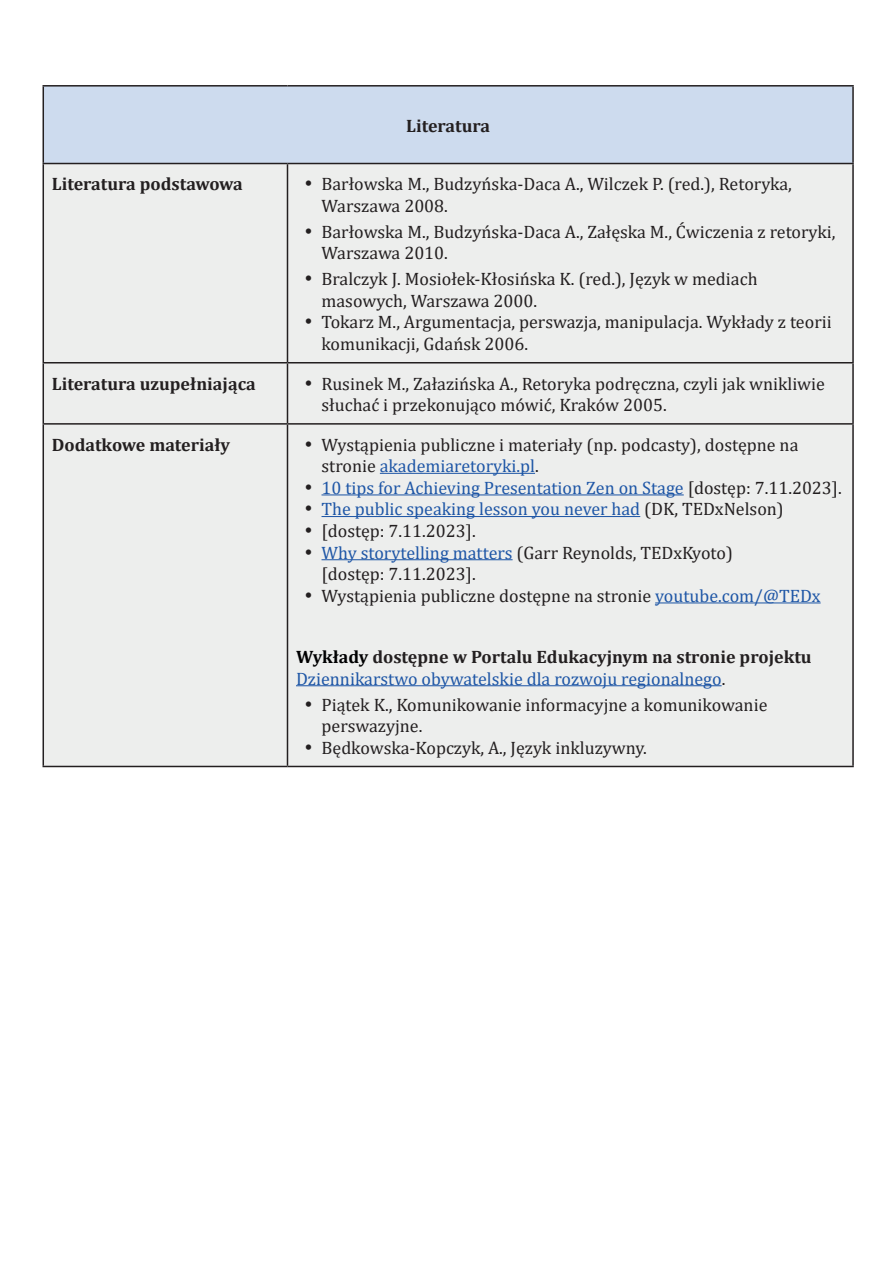
<style>
.page{position:relative;width:893px;height:1263px;background:#fff}
.page>*{position:absolute;margin:0;border:0;box-sizing:border-box;transform-origin:0 0}
.t1{font:18px/21.6px "Cambria";color:#231f20}
.t2{font:18px/21.6px "Cambria";color:#1e56a6}
.t3{font:700 18px "Cambria";color:#231f20}
.s1{color:#1e56a6}
.s2{color:#231f20}
.s3{font-weight:700;color:#000001}
.s4{font-weight:700;color:#231f20}
</style>
<div class="page">
<div style="left:43px;top:86px;width:810px;height:77px;background:#cddbee"></div>
<div style="left:44px;top:164px;width:808px;height:602px;background:#edeeed"></div>
<hr style="left:852px;top:87px;width:2px;height:76px;background:#231f20">
<hr style="left:43px;top:163px;width:244px;height:1px;background:#231f20">
<hr style="left:43px;top:164px;width:1px;height:198px;background:#231f20">
<hr style="left:287px;top:163px;width:567px;height:1px;background:#231f20">
<hr style="left:287px;top:164px;width:1px;height:198px;background:#231f20">
<hr style="left:852px;top:164px;width:2px;height:198px;background:#231f20">
<hr style="left:43px;top:362px;width:244px;height:1px;background:#231f20">
<hr style="left:43px;top:363px;width:1px;height:60px;background:#231f20">
<hr style="left:287px;top:362px;width:567px;height:1px;background:#231f20">
<hr style="left:287px;top:363px;width:1px;height:60px;background:#231f20">
<hr style="left:852px;top:363px;width:2px;height:60px;background:#231f20">
<hr style="left:43px;top:423px;width:244px;height:2px;background:#231f20">
<hr style="left:43px;top:425px;width:1px;height:341px;background:#231f20">
<hr style="left:287px;top:423px;width:567px;height:2px;background:#231f20">
<hr style="left:287px;top:425px;width:1px;height:341px;background:#231f20">
<hr style="left:852px;top:425px;width:2px;height:341px;background:#231f20">
<hr style="left:43px;top:766px;width:244px;height:1px;background:#231f20">
<hr style="left:287px;top:766px;width:567px;height:1px;background:#231f20">
<hr style="left:43px;top:85px;width:244px;height:2px;background:#231f20">
<hr style="left:43px;top:87px;width:1px;height:76px;background:#231f20">
<hr style="left:287px;top:85px;width:567px;height:2px;background:#231f20">
<hr style="left:380px;top:473px;width:155px;height:1px;background:#1e56a6">
<hr style="left:321px;top:494px;width:363px;height:1px;background:#1e56a6">
<hr style="left:321px;top:516px;width:319px;height:1px;background:#1e56a6">
<hr style="left:321px;top:559px;width:192px;height:1px;background:#1e56a6">
<hr style="left:655px;top:602px;width:166px;height:1px;background:#1e56a6">
<hr style="left:296px;top:685px;width:426px;height:1px;background:#1e56a6">
<p class="t3" style="left:406px;top:113px;width:86px">Literatura</p>
<p class="t3" style="left:52px;top:171px;width:193px">Literatura podstawowa</p>
<p class="t1" style="left:321px;top:173px;width:472px;text-indent:-17px">• Barłowska M., Budzyńska-Daca A., Wilczek P. (red.), Retoryka,<br>Warszawa 2008.</p>
<p class="t1" style="left:321px;top:221px;width:516px;text-indent:-17px">• Barłowska M., Budzyńska-Daca A., Załęska M., Ćwiczenia z retoryki,<br>Warszawa 2010.</p>
<p class="t1" style="left:321px;top:268px;width:438px;text-indent:-17px">• Bralczyk J. Mosiołek-Kłosińska K. (red.), Język w mediach masowych, Warszawa 2000.</p>
<p class="t1" style="left:321px;top:311px;width:512px;text-indent:-17px">• Tokarz M., Argumentacja, perswazja, manipulacja. Wykłady z teorii komunikacji, Gdańsk 2006.</p>
<p class="t3" style="left:52px;top:371px;width:205px">Literatura uzupełniająca</p>
<p class="t1" style="left:321px;top:372px;width:505px;text-indent:-17px">• Rusinek M., Załazińska A., Retoryka podręczna, czyli jak wnikliwie słuchać i przekonująco mówić, Kraków 2005.</p>
<p class="t3" style="left:52px;top:432px;width:180px">Dodatkowe materiały</p>
<p class="t1" style="left:321px;top:434px;width:478px;text-indent:-17px">• Wystąpienia publiczne i materiały (np. podcasty), dostępne na stronie <span class="s1">akademiaretoryki.pl</span>.</p>
<p class="t2" style="left:304px;top:477px;width:539px"><span class="s2">•</span> 10 tips for Achieving Presentation Zen on Stage <span class="s2">[dostęp: 7.11.2023].</span></p>
<p class="t2" style="left:304px;top:498px;width:481px"><span class="s2">•</span> The public speaking lesson you never had <span class="s2">(DK, TEDxNelson)</span></p>
<p class="t1" style="left:305px;top:520px;width:173px">• [dostęp: 7.11.2023].</p>
<p class="t1" style="left:322px;top:542px;width:413px;text-indent:-17px">• <span class="s1">Why storytelling matters</span> (Garr Reynolds, TEDxKyoto) [dostęp: 7.11.2023].</p>
<p class="t1" style="left:305px;top:585px;width:518px">• Wystąpienia publiczne dostępne na stronie <span class="s1">youtube.com/@TEDx</span></p>
<p class="t2" style="left:296px;top:646px;width:517px"><span class="s3">Wykłady</span> <span class="s4">dostępne w Portalu Edukacyjnym na stronie projektu<br></span>Dziennikarstwo obywatelskie dla rozwoju regionalnego<span class="s2">.</span></p>
<p class="t1" style="left:322px;top:693px;width:447px;text-indent:-17px">• Piątek K., Komunikowanie informacyjne a komunikowanie perswazyjne.</p>
<p class="t1" style="left:305px;top:737px;width:344px">• Będkowska-Kopczyk, A., Język inkluzywny.</p>
</div>
